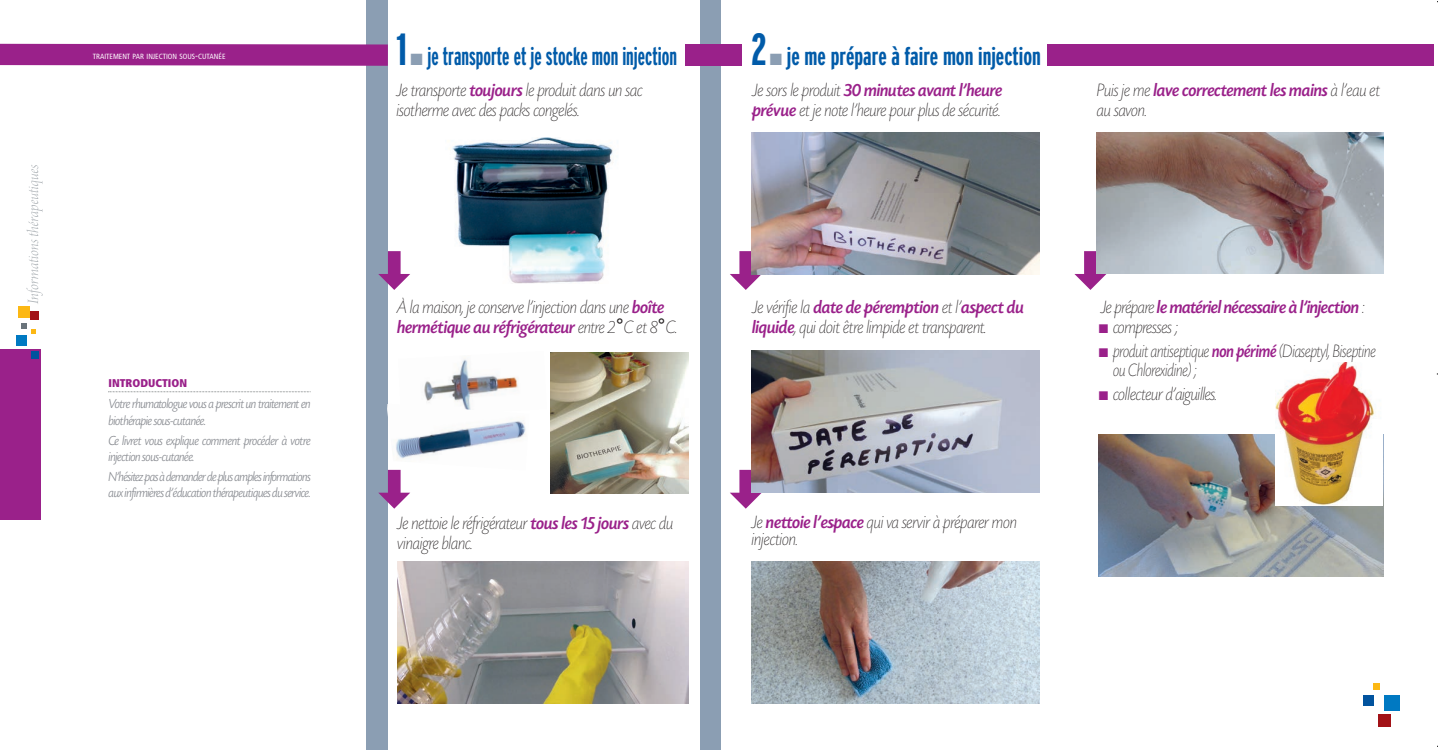
<style>
.page{position:relative;width:1438px;height:756px;background:#fff}
.page>*{position:absolute;margin:0;border:0;box-sizing:border-box;transform-origin:0 0}
.t1{font:700 extra-condensed 45px "Interstate";color:#015ba9}
.t2{font:700 extra-condensed 25px "Interstate";color:#015ba9;scale:.87 1}
.t3{font:700 extra-condensed 25px "Interstate";color:#015ba9}
.t4{font:italic 300 expanded 18.75px/20px "Today SH";color:#231f20}
.t5{font:18.75px "Today SH Med Ita";color:#9a218a}
.t6{font:italic 300 expanded 18.75px/19.8px "Today SH";color:#231f20;scale:.9 1}
.t7{font:italic 300 13.75px/16.2px "Today SH";letter-spacing:-.02em;color:#83868c}
.t8{font:900 condensed 11.25px "Frutiger";color:#9a218a}
.t9{font:condensed 7.5px "Frutiger";color:#fff}
.s1{font-size:10px}
.s2{color:#8b9eb3}
.s3{font-family:"Today SH Med Ita";font-weight:400;font-style:normal;font-stretch:normal;color:#9a218a}
.s4{font-family:"Today SH";font-weight:300;font-style:italic;font-stretch:expanded;color:#231f20}
.s5{font-family:"Lucida Grande";color:#231f20}
.s6{color:#9a218a}
</style>
<div class="page">
<div style="left:366px;top:0;width:355px;height:750px;background:#8b9eb3"></div>
<div style="left:0;top:349px;width:40px;height:170px;background:#9a218a"></div>
<div style="left:19px;top:306px;width:11px;height:11px;background:#fcb814"></div>
<div style="left:30px;top:311px;width:9px;height:9px;background:#a21217"></div>
<svg style="left:22px;top:323px;width:13px;height:10px"></svg>
<div style="left:16px;top:335px;width:11px;height:11px;background:#0079c2"></div>
<div style="left:31px;top:351px;width:7px;height:7px;background:#01539e"></div>
<svg style="left:26px;top:165px;width:17px;height:139px"></svg>
<div style="left:1378px;top:714px;width:13px;height:12px;background:#a21217"></div>
<svg style="left:1373px;top:683px;width:6px;height:6px"></svg>
<div style="left:1384px;top:695px;width:16px;height:16px;background:#0079c2"></div>
<div style="left:1363px;top:695px;width:11px;height:11px;background:#01539e"></div>
<svg style="left:0;top:44px;width:388px;height:22px;background:#9d288d"></svg>
<div style="left:388px;top:0;width:312px;height:750px;background:#fff"></div>
<div style="left:1047px;top:44px;width:386px;height:21px;background:#9a218a"></div>
<div style="left:685px;top:44px;width:57px;height:21px;background:#9a218a"></div>
<svg style="left:378px;top:251px;width:32px;height:39px"></svg>
<svg style="left:378px;top:470px;width:32px;height:38px"></svg>
<svg style="left:730px;top:251px;width:32px;height:39px"></svg>
<svg style="left:730px;top:470px;width:32px;height:38px"></svg>
<svg style="left:1074px;top:251px;width:32px;height:39px"></svg>
<svg style="left:109px;top:391px;width:202px;height:1px"></svg>
<img style="left:452px;top:137px;width:161px;height:147px">
<img style="left:424px;top:358px;width:94px;height:45px">
<img style="left:387px;top:403px;width:139px;height:67px">
<img style="left:550px;top:352px;width:139px;height:142px">
<img style="left:397px;top:561px;width:292px;height:142px">
<img style="left:751px;top:132px;width:288px;height:142px">
<img style="left:751px;top:351px;width:288px;height:141px">
<img style="left:751px;top:561px;width:288px;height:142px">
<img style="left:1097px;top:132px;width:286px;height:142px">
<img style="left:1098px;top:434px;width:285px;height:142px">
<img style="left:1275px;top:363px;width:107px;height:142px">
<hr style="left:1437px;top:356px;width:1px;height:35px;background:#000">
<p class="t9" style="left:93px;top:54px;width:134px">TRAITEMENT PAR INJECTION SOUS<span class="s1">-</span>CUTANÉE</p>
<p class="t8" style="left:109px;top:378px;width:80px">INTRODUCTION</p>
<p class="t7" style="left:109px;top:395px;width:203px">Votre rhumatologue vous a prescrit un traitement en biothérapie sous-cutanée.</p>
<p class="t7" style="left:109px;top:431px;width:203px">Ce livret vous explique comment procéder à votre injection sous-cutanée.</p>
<p class="t7" style="left:109px;top:467px;width:203px">N’hésitez pas à demander de plus amples informations aux infirmières d’éducation thérapeutiques du service.</p>
<h1 class="t1" style="left:396px;top:25px;width:12px">1</h1>
<h2 class="t2" style="left:410px;top:43px;width:308px"><span class="s2">■</span> je transporte et je stocke mon injection</h2>
<p class="t4" style="left:396px;top:80px;width:247px">Je transporte <span class="s3">toujours</span> le produit dans un sac isotherme avec des packs congelés.</p>
<h1 class="t1" style="left:751px;top:25px;width:17px">2</h1>
<h2 class="t3" style="left:770px;top:43px;width:272px"><span class="s2">■</span> je me prépare à faire mon injection</h2>
<p class="t5" style="left:752px;top:79px;width:251px"><span class="s4">Je sors le produit</span> 30 minutes avant l’heure</p>
<p class="t4" style="left:752px;top:100px;width:250px"><span class="s3">prévue</span> et je note l’heure pour plus de sécurité.</p>
<p class="t5" style="left:1097px;top:79px;width:284px"><span class="s4">Puis je me</span> lave correctement les mains <span class="s4">à l’eau et</span></p>
<p class="t4" style="left:1097px;top:100px;width:52px">au savon.</p>
<p class="t4" style="left:397px;top:296px;width:268px">À la maison, je conserve l’injection dans une <span class="s3">boîte</span></p>
<p class="t5" style="left:397px;top:315px;width:281px">hermétique au réfrigérateur <span class="s4">entre 2</span><span class="s5">°</span><span class="s4">C et 8</span><span class="s5">°</span><span class="s4">C.</span></p>
<p class="t5" style="left:752px;top:296px;width:273px"><span class="s4">Je vérifie la</span> date de péremption <span class="s4">et l’</span>aspect du</p>
<p class="t4" style="left:752px;top:317px;width:235px"><span class="s3">liquide</span>, qui doit être limpide et transparent.</p>
<p class="t5" style="left:1100px;top:296px;width:265px"><span class="s4">Je prépare</span>le matériel nécessaire à l’injection <span class="s4">:</span></p>
<p class="t4" style="left:1098px;top:317px;width:80px"><span class="s6">■</span> compresses ;</p>
<p class="t6" style="left:1113px;top:340px;width:293px;text-indent:-14px"><span class="s6">■</span> produit antiseptique <span class="s3">non périmé</span> (Diaseptyl, Biseptine ou Chlorexidine) ;</p>
<p class="t4" style="left:1098px;top:383px;width:120px"><span class="s6">■</span> collecteur d’aiguilles.</p>
<p class="t4" style="left:397px;top:512px;width:277px">Je nettoie le réfrigérateur <span class="s3">tous les 15 jours</span> avec du vinaigre blanc.</p>
<p class="t4" style="left:751px;top:513px;width:267px;line-height:16.2px">Je <span class="s3">nettoie l’espace</span> qui va servir à préparer mon injection.</p>
</div>
